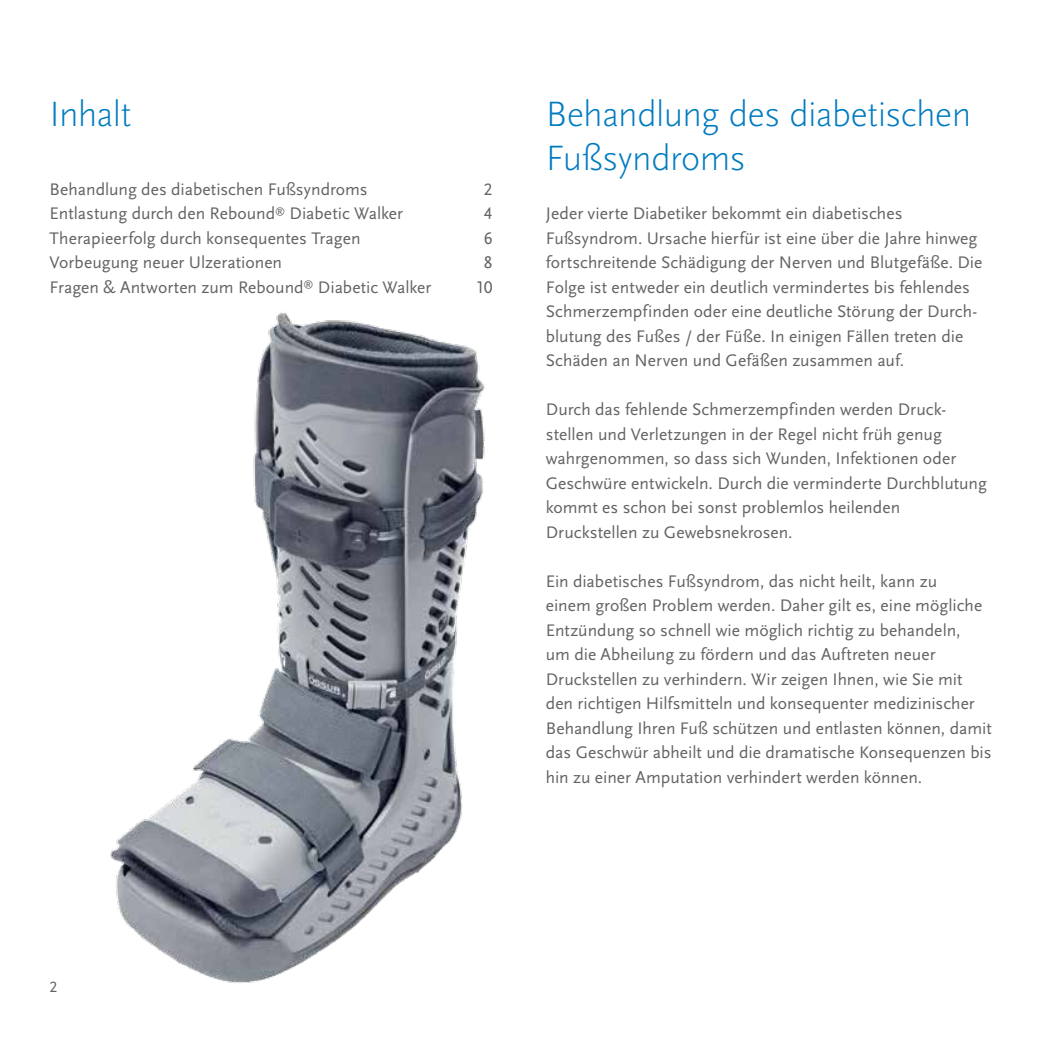
<style>
.page{position:relative;width:1042px;height:1042px;background:#fff}
.page>*{position:absolute;margin:0;border:0;box-sizing:border-box;transform-origin:0 0}
.t1{font:300 36.75px/44.1px "Scala Sans OT";letter-spacing:-.015em;color:#007bc0}
.t2{font:17.5px/24.5px "Scala Sans OT";color:#646363}
.t3{font:15.75px "Scala Sans OT";color:#646363}
</style>
<div class="page">
<img style="left:110px;top:312px;width:375px;height:671px">
<h1 class="t1" style="left:50px;top:93px;width:84px">Inhalt</h1>
<p class="t2" style="left:50px;top:177px;width:320px">Behandlung des diabetischen Fußsyndroms</p>
<p class="t2" style="left:484px;top:177px;width:10px">2</p>
<p class="t2" style="left:50px;top:202px;width:355px">Entlastung durch den Rebound<sup>®</sup> Diabetic Walker</p>
<p class="t2" style="left:484px;top:202px;width:10px">4</p>
<p class="t2" style="left:50px;top:226px;width:312px">Therapieerfolg durch konsequentes Tragen</p>
<p class="t2" style="left:484px;top:226px;width:10px">6</p>
<p class="t2" style="left:50px;top:251px;width:234px">Vorbeugung neuer Ulzerationen</p>
<p class="t2" style="left:484px;top:251px;width:10px">8</p>
<p class="t2" style="left:50px;top:275px;width:383px">Fragen &amp; Antworten zum Rebound<sup>®</sup> Diabetic Walker</p>
<p class="t2" style="left:475px;top:275px;width:19px">10</p>
<h1 class="t1" style="left:546px;top:93px;width:427px">Behandlung des diabetischen<br>Fußsyndroms</h1>
<p class="t2" style="left:546px;top:202px;width:438px">Jeder vierte Diabetiker bekommt ein diabetisches Fußsyndrom. Ursache hierfür ist eine über die Jahre hinweg fortschreitende Schädigung der Nerven und Blutgefäße. Die Folge ist entweder ein deutlich vermindertes bis fehlendes Schmerzempfinden oder eine deutliche Störung der Durch&shy;blutung des Fußes / der Füße. In einigen Fällen treten die Schäden an Nerven und Gefäßen zusammen auf.</p>
<p class="t2" style="left:546px;top:398px;width:443px">Durch das fehlende Schmerzempfinden werden Druck&shy;stellen und Verletzungen in der Regel nicht früh genug wahrgenommen, so dass sich Wunden, Infektionen oder Geschwüre entwickeln. Durch die verminderte Durchblutung kommt es schon bei sonst problemlos heilenden Druckstellen zu Gewebsnekrosen.</p>
<p class="t2" style="left:546px;top:569px;width:447px">Ein diabetisches Fußsyndrom, das nicht heilt, kann zu<br>einem großen Problem werden. Daher gilt es, eine mögliche Entzündung so schnell wie möglich richtig zu behandeln,<br>um die Abheilung zu fördern und das Auftreten neuer Druckstellen zu verhindern. Wir zeigen Ihnen, wie Sie mit den richtigen Hilfsmitteln und konsequenter medizinischer Behandlung Ihren Fuß schützen und entlasten können, damit das Geschwür abheilt und die dramatische Konsequenzen bis hin zu einer Amputation verhindert werden können.</p>
<p class="t3" style="left:50px;top:978px;width:9px">2</p>
</div>
